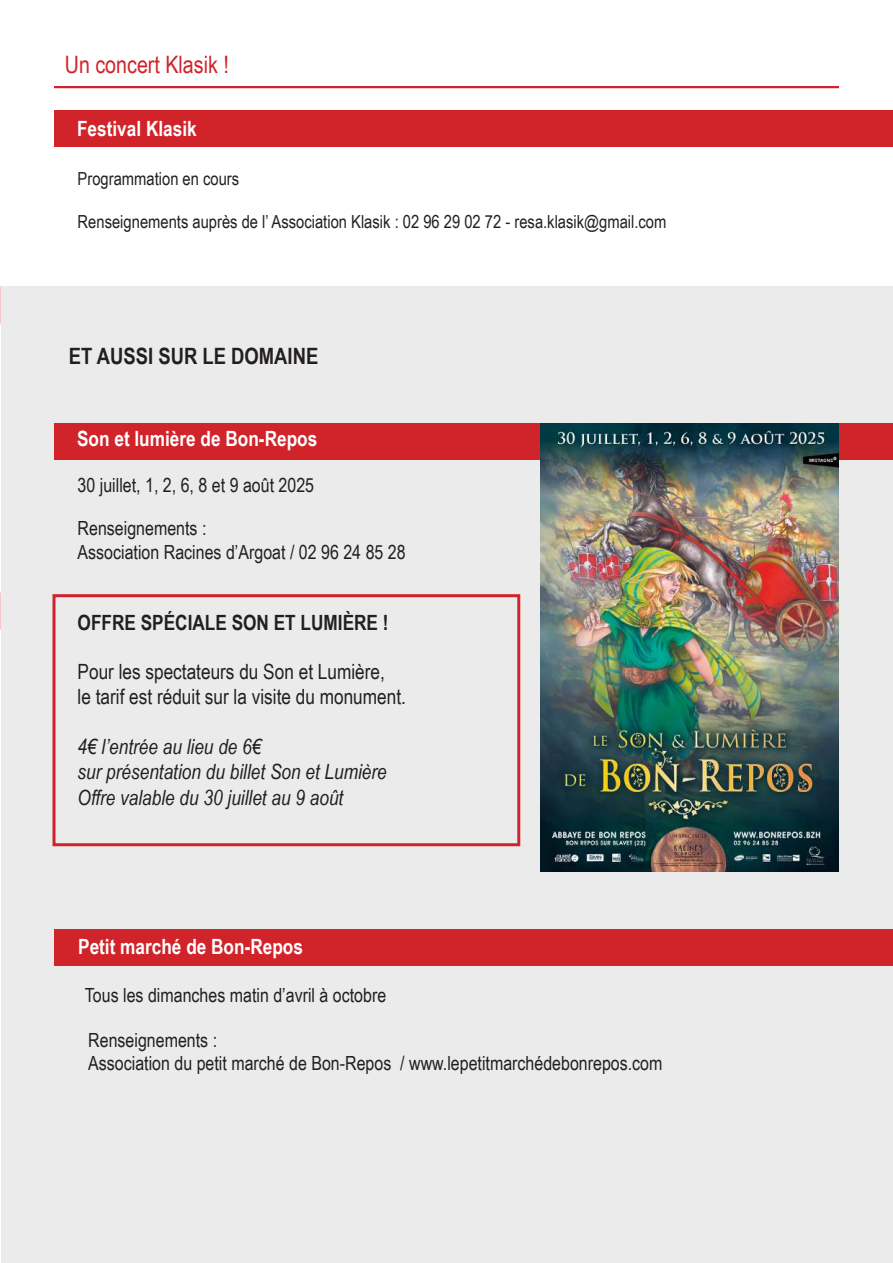
<style>
.page{position:relative;width:893px;height:1263px;background:#fff}
.page>*{position:absolute;margin:0;border:0;box-sizing:border-box;transform-origin:0 0}
.t1{font:24px "Arial Narrow";color:#d1232a}
.t2{font:700 22.5px "Arial Narrow";color:#231f20}
.t3{font:italic 21px/25.2px "Arial Narrow";color:#231f20}
.t4{font:21px/25.2px "Arial Narrow";color:#231f20}
.t5{font:700 21px "Arial Narrow";color:#fff}
.t6{font:700 21px "Arial Narrow";color:#231f20}
.t7{font:19.5px/23.4px "Arial Narrow";color:#231f20}
.t8{font:18px "Arial Narrow";color:#231f20}
</style>
<div class="page">
<div style="left:1px;top:287px;width:892px;height:976px;background:#ecebeb"></div>
<hr style="left:54px;top:86px;width:785px;height:2px;background:#d1232a">
<div style="left:54px;top:111px;width:839px;height:36px;background:#d1232a"></div>
<div style="left:52px;top:594px;width:468px;height:252px;border:3px solid #d1232a"></div>
<div style="left:54px;top:423px;width:839px;height:36px;background:#d1232a"></div>
<img style="left:540px;top:423px;width:299px;height:448px">
<div style="left:54px;top:930px;width:839px;height:36px;background:#d1232a"></div>
<p class="t1" style="left:65px;top:47px;width:166px">Un concert Klasik !</p>
<p class="t5" style="left:77px;top:113px;width:121px">Festival Klasik</p>
<p class="t8" style="left:78px;top:165px;width:163px">Programmation en cours</p>
<p class="t8" style="left:78px;top:208px;width:590px">Renseignements auprès de l’ Association Klasik : 02 96 29 02 72 - resa.klasik@gmail.com</p>
<p class="t2" style="left:69px;top:339px;width:251px">ET AUSSI SUR LE DOMAINE</p>
<p class="t5" style="left:77px;top:422px;width:242px">Son et lumière de Bon-Repos</p>
<p class="t7" style="left:78px;top:472px;width:238px">30 juillet, 1, 2, 6, 8 et 9 août 2025</p>
<p class="t7" style="left:78px;top:516px;width:330px">Renseignements :<br>Association Racines d’Argoat / 02 96 24 85 28</p>
<p class="t6" style="left:78px;top:607px;width:312px">OFFRE SPÉCIALE SON ET LUMIÈRE !</p>
<p class="t4" style="left:78px;top:658px;width:330px">Pour les spectateurs du Son et Lumière,<br>le tarif est réduit sur la visite du monument.</p>
<p class="t3" style="left:78px;top:734px;width:311px">4€ l’entrée au lieu de 6€<br>sur présentation du billet Son et Lumière<br>Offre valable du 30 juillet au 9 août</p>
<p class="t5" style="left:78px;top:930px;width:226px">Petit marché de Bon-Repos</p>
<p class="t7" style="left:85px;top:982px;width:303px">Tous les dimanches matin d’avril à octobre</p>
<p class="t7" style="left:88px;top:1027px;width:576px">Renseignements :<br>Association du petit marché de Bon-Repos / www.lepetitmarchédebonrepos.com</p>
</div>
